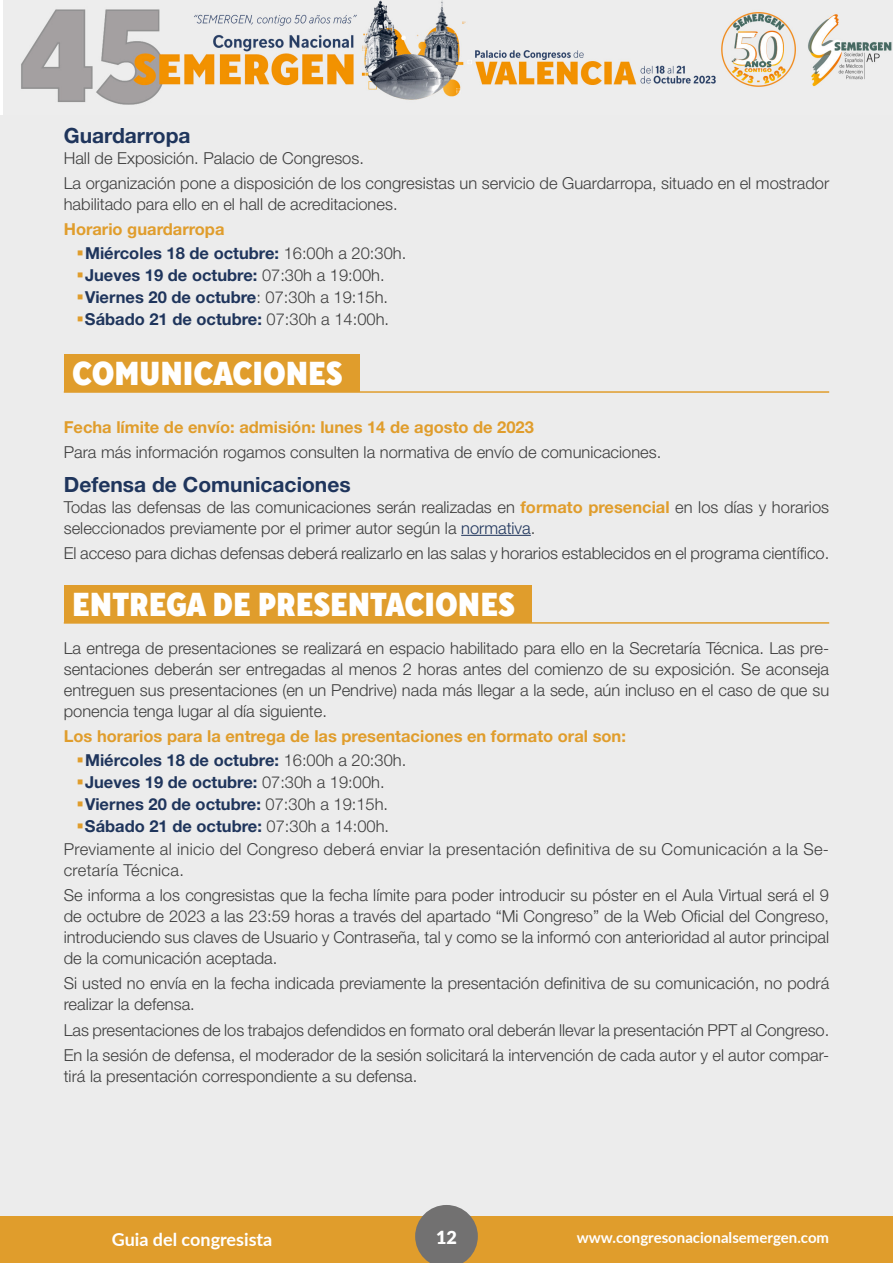
<style>
.page{position:relative;width:893px;height:1263px;background:#fff}
.page>*{position:absolute;margin:0;border:0;box-sizing:border-box;transform-origin:0 0}
.t1{font:900 33px "TT Norms Std Cond";color:#fff}
.t2{font:700 21px "Helvetica Neue LT Std";color:#1f355c}
.t3{font:700 18px "Lato";color:#fff}
.t4{font:900 18px "Lato";color:#fff}
.t5{font:300 16.5px/21px "Helvetica Neue LT Std";color:#3e3e3e}
.t6{font:700 16.5px/21.9px "Helvetica Neue LT Std";color:#1f355c}
.t7{font:700 16.5px/24px "Helvetica Neue LT Std";color:#e09d2c}
.t8{font:300 16.5px "Helvetica Neue LT Std";letter-spacing:.02em;color:#3e3e3e}
.t9{font:700 15px "Lato";color:#fff}
.s1{color:#e09d2c}
.s2{font-weight:300;color:#3e3e3e}
.s3{font-weight:700;color:#e09d2c}
.s4{color:#1f355c}
</style>
<div class="page">
<img style="left:3px;top:0;width:890px;height:115px">
<div style="left:0;top:115px;width:893px;height:1148px;background:#ececec"></div>
<div style="left:0;top:1216px;width:893px;height:47px;background:#e09d2c"></div>
<svg style="left:415px;top:1205px;width:63px;height:58px"></svg>
<div style="left:64px;top:355px;width:296px;height:37px;background:#e09d2c"></div>
<hr style="left:64px;top:391px;width:765px;height:2px;background:#e09d2c">
<hr style="left:461px;top:535px;width:70px;height:1px;background:#1f355c">
<div style="left:64px;top:586px;width:468px;height:37px;background:#e09d2c"></div>
<hr style="left:64px;top:622px;width:765px;height:2px;background:#e09d2c">
<p class="t2" style="left:64px;top:122px;width:128px">Guardarropa</p>
<p class="t5" style="left:64px;top:145px;width:767px;line-height:25.2px">Hall de Exposición. Palacio de Congresos.<br>La organización pone a disposición de los congresistas un servicio de Guardarropa, situado en el mostrador</p>
<p class="t5" style="left:64px;top:193px;width:335px">habilitado para ello en el hall de acreditaciones.</p>
<p class="t6" style="left:85px;top:217px;width:323px;line-height:24px;text-indent:-21px"><span class="s1">Horario guardarropa<br></span>Miércoles 18 de octubre: <span class="s2">16:00h a 20:30h.</span></p>
<p class="t6" style="left:85px;top:264px;width:306px">Jueves 19 de octubre: <span class="s2">07:30h a 19:00h.<br></span>Viernes 20 de octubre<span class="s2">: 07:30h a 19:15h.<br></span>Sábado 21 de octubre: <span class="s2">07:30h a 14:00h.</span></p>
<h1 class="t1" style="left:72px;top:352px;width:272px">COMUNICACIONES</h1>
<p class="t7" style="left:64px;top:414px;width:472px">Fecha límite de envío: admisión: lunes 14 de agosto de 2023</p>
<p class="t5" style="left:64px;top:441px;width:599px">Para más información rogamos consulten la normativa de envío de comunicaciones.</p>
<p class="t2" style="left:64px;top:471px;width:288px">Defensa de Comunicaciones</p>
<p class="t5" style="left:64px;top:496px;width:767px">Todas las defensas de las comunicaciones serán realizadas en <span class="s3">formato presencial</span> en los días y horarios seleccionados previamente por el primer autor según la <span class="s4">normativa</span>.</p>
<p class="t5" style="left:64px;top:542px;width:767px">El acceso para dichas defensas deberá realizarlo en las salas y horarios establecidos en el programa científico.</p>
<h1 class="t1" style="left:72px;top:582px;width:444px">ENTREGA DE PRESENTACIONES</h1>
<p class="t5" style="left:64px;top:637px;width:767px;text-align:justify">La entrega de presentaciones se realizará en espacio habilitado para ello en la Secretaría Técnica. Las pre&shy;sentaciones deberán ser entregadas al menos 2 horas antes del comienzo de su exposición. Se aconseja entreguen sus presentaciones (en un Pendrive) nada más llegar a la sede, aún incluso en el caso de que su ponencia tenga lugar al día siguiente.</p>
<p class="t7" style="left:85px;top:724px;width:542px;text-indent:-21px">Los horarios para la entrega de las presentaciones en formato oral son:<br><span class="s4">Miércoles 18 de octubre:</span> <span class="s2">16:00h a 20:30h.</span></p>
<p class="t6" style="left:85px;top:771px;width:301px">Jueves 19 de octubre: <span class="s2">07:30h a 19:00h.</span></p>
<p class="t6" style="left:85px;top:792px;width:305px">Viernes 20 de octubre: <span class="s2">07:30h a 19:15h.</span></p>
<p class="t6" style="left:85px;top:814px;width:306px">Sábado 21 de octubre: <span class="s2">07:30h a 14:00h.</span></p>
<p class="t8" style="left:64px;top:839px;width:767px">Previamente al inicio del Congreso deberá enviar la presentación definitiva de su Comunicación a la Se-</p>
<p class="t5" style="left:64px;top:857px;width:767px;line-height:25.2px">cretaría Técnica.<br>Se informa a los congresistas que la fecha límite para poder introducir su póster en el Aula Virtual será el 9</p>
<p class="t5" style="left:64px;top:905px;width:767px;text-align:justify">de octubre de 2023 a las 23:59 horas a través del apartado “Mi Congreso” de la Web Oficial del Congreso, introduciendo sus claves de Usuario y Contraseña, tal y como se la informó con anterioridad al autor principal de la comunicación aceptada.</p>
<p class="t5" style="left:64px;top:973px;width:767px">Si usted no envía en la fecha indicada previamente la presentación definitiva de su comunicación, no podrá realizar la defensa.</p>
<p class="t5" style="left:64px;top:1017px;width:767px;line-height:25.2px">Las presentaciones de los trabajos defendidos en formato oral deberán llevar la presentación PPT al Congreso.<br>En la sesión de defensa, el moderador de la sesión solicitará la intervención de cada autor y el autor compar-</p>
<p class="t5" style="left:64px;top:1065px;width:355px">tirá la presentación correspondiente a su defensa.</p>
<p class="t3" style="left:112px;top:1226px;width:162px">Guia del congresista</p>
<p class="t4" style="left:436px;top:1223px;width:22px">12</p>
<p class="t9" style="left:577px;top:1227px;width:254px">www.congresonacionalsemergen.com</p>
</div>
